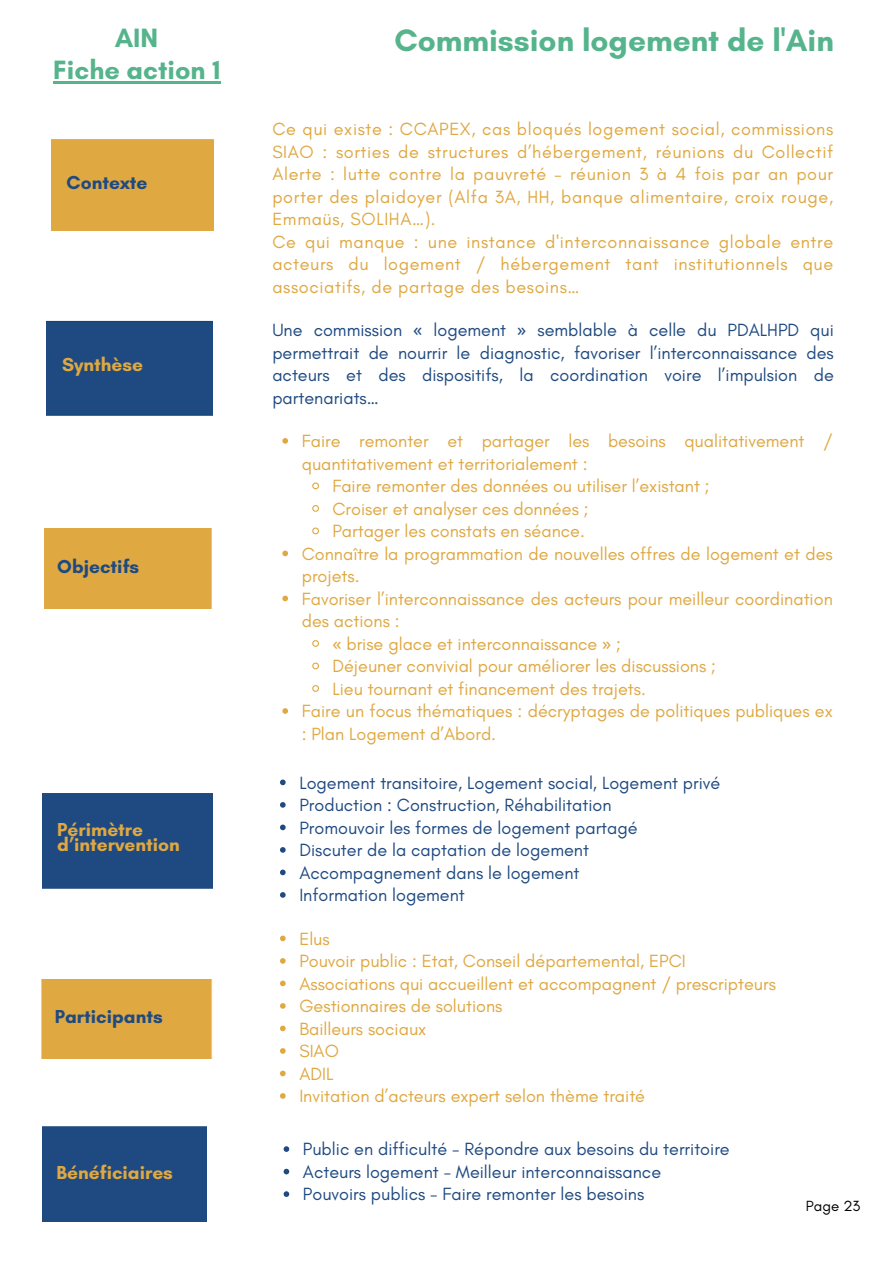
<style>
.page{position:relative;width:894px;height:1264px;background:#fff}
.page>*{position:absolute;margin:0;border:0;box-sizing:border-box;transform-origin:0 0}
.t1{font:700 31.5px "Glacial Indifference";color:#56b48c}
.t2{font:700 27px "Glacial Indifference";color:#56b48c}
.t3{font:700 19.05px/15.3px "Glacial Indifference";color:#dfa841}
.t4{font:700 19.05px "Glacial Indifference";color:#1f4a81}
.t5{font:18px/22.5px "Glacial Indifference";color:#dfa841}
.t6{font:18px/22.5px "Glacial Indifference";color:#1f4a81;text-align:justify}
.t7{font:18px/22.5px "Glacial Indifference";letter-spacing:.035em;color:#dfa841}
.t8{font:15px "Glacial Indifference";color:#000}
.s1{font-family:"Noto Sans"}
</style>
<div class="page">
<hr style="left:53px;top:81px;width:167px;height:3px;background:#56b48c">
<svg style="left:282px;top:438px;width:6px;height:5px"></svg>
<svg style="left:312px;top:482px;width:7px;height:8px"></svg>
<svg style="left:312px;top:505px;width:7px;height:7px"></svg>
<svg style="left:312px;top:527px;width:7px;height:8px"></svg>
<svg style="left:282px;top:550px;width:6px;height:6px"></svg>
<svg style="left:282px;top:595px;width:6px;height:6px"></svg>
<svg style="left:312px;top:640px;width:7px;height:7px"></svg>
<svg style="left:312px;top:662px;width:7px;height:8px"></svg>
<svg style="left:312px;top:685px;width:7px;height:7px"></svg>
<svg style="left:282px;top:708px;width:6px;height:5px"></svg>
<svg style="left:280px;top:779px;width:5px;height:6px"></svg>
<svg style="left:280px;top:802px;width:5px;height:5px"></svg>
<svg style="left:280px;top:824px;width:5px;height:6px"></svg>
<svg style="left:280px;top:847px;width:5px;height:5px"></svg>
<svg style="left:280px;top:869px;width:5px;height:6px"></svg>
<svg style="left:280px;top:892px;width:5px;height:5px"></svg>
<svg style="left:280px;top:935px;width:5px;height:6px"></svg>
<svg style="left:280px;top:958px;width:5px;height:5px"></svg>
<svg style="left:280px;top:980px;width:5px;height:6px"></svg>
<svg style="left:280px;top:1003px;width:5px;height:5px"></svg>
<svg style="left:280px;top:1025px;width:5px;height:6px"></svg>
<svg style="left:280px;top:1048px;width:5px;height:5px"></svg>
<svg style="left:280px;top:1070px;width:5px;height:6px"></svg>
<svg style="left:280px;top:1093px;width:5px;height:5px"></svg>
<div style="left:51px;top:139px;width:162px;height:92px;background:#dfa841"></div>
<svg style="left:283px;top:1146px;width:6px;height:5px"></svg>
<svg style="left:283px;top:1168px;width:6px;height:6px"></svg>
<svg style="left:283px;top:1191px;width:6px;height:5px"></svg>
<div style="left:47px;top:321px;width:165px;height:95px;background:#1f4a81"></div>
<div style="left:44px;top:528px;width:168px;height:80px;background:#dfa841"></div>
<div style="left:43px;top:793px;width:170px;height:96px;background:#1f4a81"></div>
<div style="left:41px;top:979px;width:172px;height:79px;background:#dfa841"></div>
<div style="left:43px;top:1126px;width:163px;height:96px;background:#1f4a81"></div>
<h3 class="t2" style="left:115px;top:21px;width:45px">AIN</h3>
<h1 class="t1" style="left:394px;top:21px;width:441px">Commission logement de l'Ain</h1>
<h2 class="t2" style="left:53px;top:54px;width:169px">Fiche action 1</h2>
<p class="t4" style="left:67px;top:170px;width:82px">Contexte</p>
<p class="t3" style="left:62px;top:357px;width:82px">Synthèse</p>
<p class="t4" style="left:57px;top:554px;width:83px">Objectifs</p>
<p class="t3" style="left:57px;top:821px;width:124px">Périmètre d’intervention</p>
<p class="t4" style="left:55px;top:1005px;width:109px">Participants</p>
<p class="t3" style="left:57px;top:1164px;width:118px">Bénéficiaires</p>
<p class="t7" style="left:272px;top:118px;width:562px">Ce qui existe : CCAPEX, cas bloqués logement social, commissions SIAO : sorties de structures d’hébergement, réunions du Collectif Alerte : lutte contre la pauvreté – réunion 3 à 4 fois par an pour porter des plaidoyer (Alfa 3A, HH, banque alimentaire, croix rouge, Emmaüs, SOLIHA…).<br>Ce qui manque : une instance d'interconnaissance globale entre acteurs du logement / hébergement tant institutionnels que associatifs, de partage des besoins…</p>
<p class="t6" style="left:272px;top:319px;width:563px">Une commission <span class="s1">«</span> logement <span class="s1">»</span> semblable à celle du PDALHPD qui permettrait de nourrir le diagnostic, favoriser l’interconnaissance des acteurs et des dispositifs, la coordination voire l’impulsion de partenariats…</p>
<h4 class="t5" style="left:302px;top:429px;width:532px">Faire remonter et partager les besoins qualitativement / quantitativement et territorialement :</h4>
<h5 class="t5" style="left:332px;top:474px;width:378px">Faire remonter des données ou utiliser l’existant ;</h5>
<p class="t5" style="left:332px;top:497px;width:258px">Croiser et analyser ces données ;</p>
<h4 class="t5" style="left:332px;top:519px;width:254px">Partager les constats en séance.</h4>
<p class="t5" style="left:302px;top:542px;width:532px">Connaître la programmation de nouvelles offres de logement et des projets.</p>
<h4 class="t5" style="left:302px;top:587px;width:532px">Favoriser l’interconnaissance des acteurs pour meilleur coordination des actions :</h4>
<h5 class="t5" style="left:332px;top:632px;width:290px"><span class="s1">«</span> brise glace et interconnaissance <span class="s1">»</span> ;</h5>
<p class="t5" style="left:332px;top:654px;width:385px">Déjeuner convivial pour améliorer les discussions ;</p>
<p class="t5" style="left:332px;top:677px;width:315px">Lieu tournant et financement des trajets.</p>
<p class="t5" style="left:302px;top:699px;width:532px">Faire un focus thématiques : décryptages de politiques publiques ex : Plan Logement d’Abord.</p>
<p class="t6" style="left:299px;top:771px;width:422px">Logement transitoire, Logement social, Logement privé</p>
<p class="t6" style="left:299px;top:793px;width:313px">Production : Construction, Réhabilitation</p>
<p class="t6" style="left:299px;top:816px;width:340px">Promouvoir les formes de logement partagé</p>
<p class="t6" style="left:299px;top:838px;width:291px">Discuter de la captation de logement</p>
<p class="t6" style="left:299px;top:861px;width:281px">Accompagnement dans le logement</p>
<p class="t6" style="left:299px;top:883px;width:167px">Information logement</p>
<p class="t5" style="left:299px;top:927px;width:32px">Elus</p>
<p class="t5" style="left:299px;top:949px;width:388px">Pouvoir public : Etat, Conseil départemental, EPCI</p>
<h4 class="t5" style="left:299px;top:972px;width:478px">Associations qui accueillent et accompagnent / prescripteurs</h4>
<p class="t5" style="left:299px;top:994px;width:204px">Gestionnaires de solutions</p>
<p class="t5" style="left:299px;top:1017px;width:128px">Bailleurs sociaux</p>
<p class="t5" style="left:299px;top:1039px;width:41px">SIAO</p>
<p class="t5" style="left:299px;top:1062px;width:36px">ADIL</p>
<p class="t5" style="left:299px;top:1084px;width:347px">Invitation d’acteurs expert selon thème traité</p>
<h4 class="t6" style="left:303px;top:1137px;width:428px">Public en difficulté - Répondre aux besoins du territoire</h4>
<p class="t6" style="left:303px;top:1160px;width:359px">Acteurs logement - Meilleur interconnaissance</p>
<h4 class="t6" style="left:303px;top:1182px;width:343px">Pouvoirs publics - Faire remonter les besoins</h4>
<p class="t8" style="left:805px;top:1196px;width:56px">Page 23</p>
</div>
